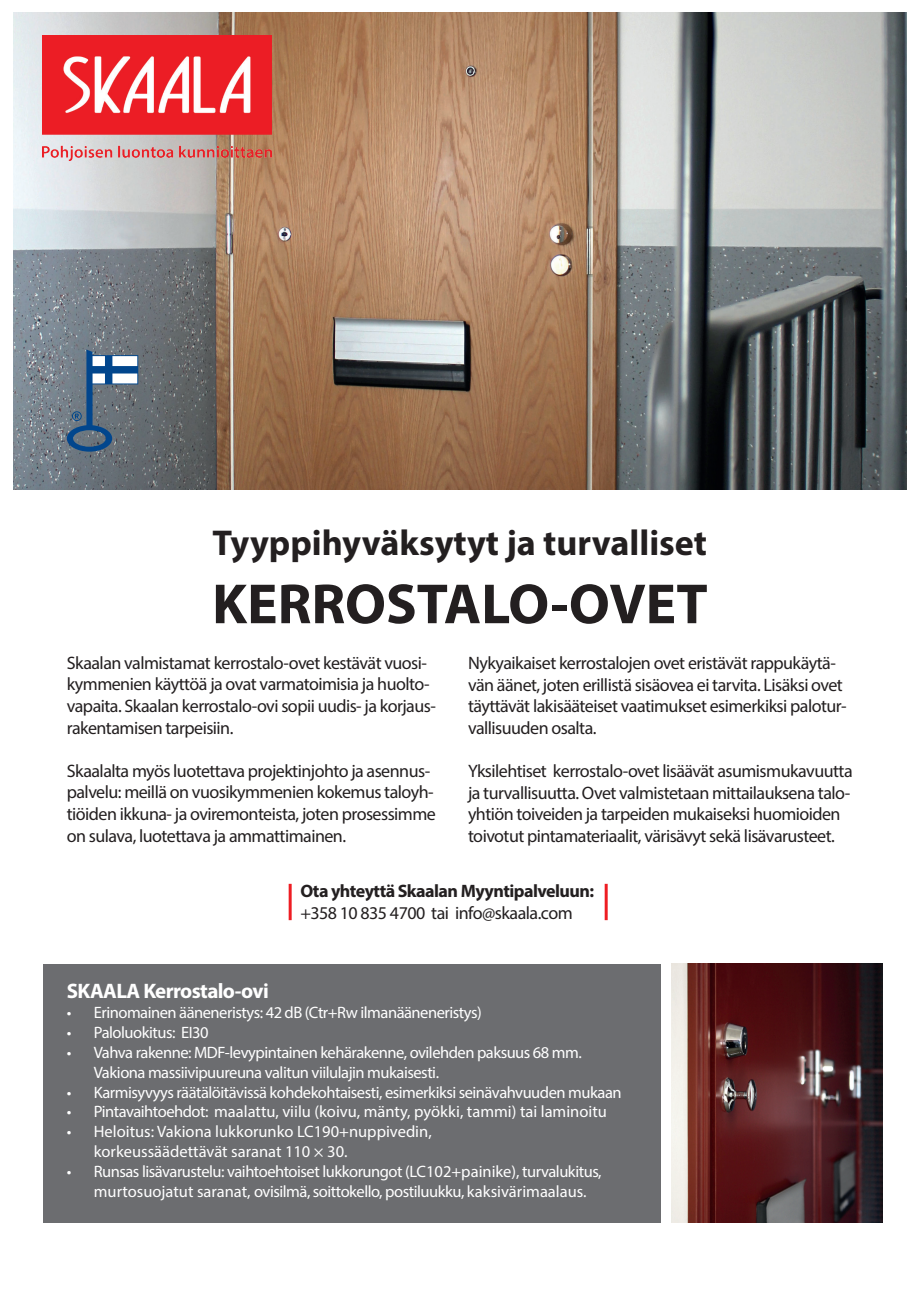
<style>
.page{position:relative;width:919px;height:1289px;background:#fff}
.page>*{position:absolute;margin:0;border:0;box-sizing:border-box;transform-origin:0 0}
.t1{font:700 57px "Myriad Pro";color:#231f20}
.t2{font:700 36px "Myriad Pro";color:#231f20}
.t3{font:700 21px "Myriad Pro";letter-spacing:-.03em;color:#fff}
.t4{font:18px/21.6px "Myriad Pro";letter-spacing:-.03em;color:#231f20}
.t5{font:700 18px "Myriad Pro";letter-spacing:-.03em;color:#231f20}
.t6{font:16.5px/19.8px "Myriad Pro";letter-spacing:-.03em;color:#fff}
.t7{font:16.5px/19.8px "Myriad Pro";color:#fff}
</style>
<div class="page">
<img style="left:13px;top:13px;width:893px;height:476px">
<img style="left:43px;top:35px;width:228px;height:126px">
<div style="left:43px;top:963px;width:617px;height:259px;background:#6c6d70"></div>
<hr style="left:288px;top:883px;width:3px;height:37px;background:#ee1d23">
<hr style="left:604px;top:883px;width:3px;height:37px;background:#ee1d23">
<img style="left:671px;top:963px;width:211px;height:259px">
<svg style="left:67px;top:349px;width:71px;height:102px"></svg>
<h2 class="t2" style="left:213px;top:519px;width:496px">Tyyppihyväksytyt ja turvalliset</h2>
<h1 class="t1" style="left:212px;top:567px;width:497px">KERROSTALO-OVET</h1>
<p class="t4" style="left:468px;top:652px;width:380px">Nykyaikaiset kerrostalojen ovet eristävät rappukäytä&shy;vän äänet, joten erillistä sisäovea ei tarvita. Lisäksi ovet täyttävät lakisääteiset vaatimukset esimerkiksi palotur&shy;vallisuuden osalta.</p>
<p class="t4" style="left:468px;top:760px;width:386px">Yksilehtiset kerrostalo-ovet lisäävät asumismukavuutta ja turvallisuutta. Ovet valmistetaan mittailauksena talo&shy;yhtiön toiveiden ja tarpeiden mukaiseksi huomioiden toivotut pintamateriaalit, värisävyt sekä lisävarusteet.</p>
<p class="t4" style="left:67px;top:651px;width:370px">Skaalan valmistamat kerrostalo-ovet kestävät vuosi&shy;kymmenien käyttöä ja ovat varmatoimisia ja huolto&shy;vapaita. Skaalan kerrostalo-ovi sopii uudis- ja korjaus&shy;rakentamisen tarpeisiin.</p>
<p class="t4" style="left:67px;top:759px;width:370px">Skaalalta myös luotettava projektinjohto ja asennus&shy;palvelu: meillä on vuosikymmenien kokemus taloyh&shy;tiöiden ikkuna- ja oviremonteista, joten prosessimme on sulava, luotettava ja ammattimainen.</p>
<p class="t5" style="left:300px;top:879px;width:295px">Ota yhteyttä Skaalan Myyntipalveluun:</p>
<p class="t4" style="left:300px;top:901px;width:274px">+358 10 835 4700 tai info@skaala.com</p>
<p class="t3" style="left:67px;top:977px;width:203px">SKAALA Kerrostalo-ovi</p>
<p class="t6" style="left:67px;top:1002px;width:416px">• Erinomainen ääneneristys: 42 dB (Ctr+Rw ilmanääneneristys)</p>
<p class="t6" style="left:67px;top:1022px;width:143px">• Paloluokitus: EI30</p>
<p class="t6" style="left:94px;top:1042px;width:489px;text-indent:-27px">• Vahva rakenne: MDF-levypintainen kehärakenne, ovilehden paksuus 68 mm.<br>Vakiona massiivipuureuna valitun viilulajin mukaisesti.</p>
<p class="t6" style="left:67px;top:1081px;width:556px">• Karmisyvyys räätälöitävissä kohdekohtaisesti, esimerkiksi seinävahvuuden mukaan</p>
<p class="t7" style="left:67px;top:1101px;width:541px">• Pintavaihtoehdot: maalattu, viilu (koivu, mänty, pyökki, tammi) tai laminoitu</p>
<p class="t7" style="left:94px;top:1121px;width:339px;text-indent:-27px">• Heloitus: Vakiona lukkorunko LC190+nuppivedin, korkeussäädettävät saranat 110 × 30.</p>
<p class="t6" style="left:94px;top:1160px;width:509px;text-indent:-27px">• Runsas lisävarustelu: vaihtoehtoiset lukkorungot (LC102+painike), turvalukitus, murtosuojatut saranat, ovisilmä, soittokello, postiluukku, kaksivärimaalaus.</p>
</div>
